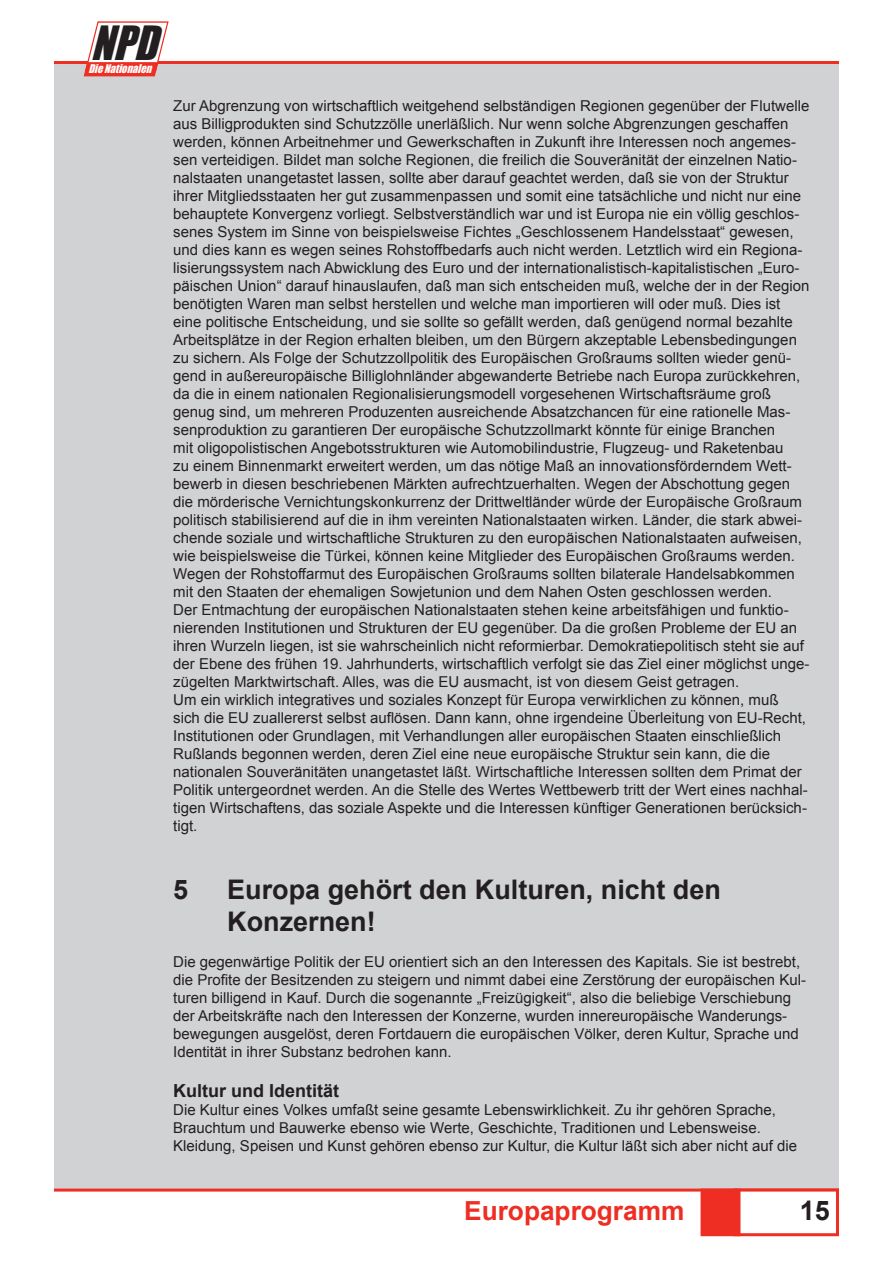
<style>
.page{position:relative;width:893px;height:1263px;background:#fff}
.page>*{position:absolute;margin:0;border:0;box-sizing:border-box;transform-origin:0 0}
.t1{font:italic 43.65px "Impact";color:#231f20;scale:.94 1}
.t2{font:700 27px/32.4px "Arial";color:#231f20}
.t3{font:700 26.25px "Arial";color:#ee2e22}
.t4{font:700 18px "Arial";color:#231f20}
.t5{font:15px/18px "Arial";color:#231f20}
.t6{font:italic 11.1px "Impact";color:#fff;scale:.94 1}
</style>
<div class="page">
<div style="left:54px;top:64px;width:785px;height:1127px;background:#d1d2d4"></div>
<hr style="left:54px;top:61px;width:785px;height:3px;background:#ee2e22">
<svg style="left:83px;top:21px;width:86px;height:56px"></svg>
<hr style="left:54px;top:1188px;width:785px;height:3px;background:#ee2e22">
<div style="left:733px;top:1188px;width:106px;height:48px;border:3px solid #ee2e22"></div>
<div style="left:702px;top:1190px;width:37px;height:45px;background:#ee2e22"></div>
<div style="left:701px;top:1188px;width:39px;height:48px;border:3px solid #ee2e22"></div>
<h1 class="t1" style="left:91px;top:9px;width:89px">NPD</h1>
<p class="t6" style="left:88px;top:60px;width:73px">DieNationalen</p>
<p class="t5" style="left:173px;top:96px;width:638px">Zur Abgrenzung von wirtschaftlich weitgehend selbständigen Regionen gegenüber der Flutwelle aus Billigprodukten sind Schutzzölle unerläßlich. Nur wenn solche Abgrenzungen geschaffen werden, können Arbeitnehmer und Gewerkschaften in Zukunft ihre Interessen noch angemes&shy;sen verteidigen. Bildet man solche Regionen, die freilich die Souveränität der einzelnen Natio&shy;nalstaaten unangetastet lassen, sollte aber darauf geachtet werden, daß sie von der Struktur ihrer Mitgliedsstaaten her gut zusammenpassen und somit eine tatsächliche und nicht nur eine behauptete Konvergenz vorliegt. Selbstverständlich war und ist Europa nie ein völlig geschlos&shy;senes System im Sinne von beispielsweise Fichtes „Geschlossenem Handelsstaat“ gewesen, und dies kann es wegen seines Rohstoffbedarfs auch nicht werden. Letztlich wird ein Regiona&shy;lisierungssystem nach Abwicklung des Euro und der internationalistisch-kapitalistischen „Euro&shy;päischen Union“ darauf hinauslaufen, daß man sich entscheiden muß, welche der in der Region benötigten Waren man selbst herstellen und welche man importieren will oder muß. Dies ist eine politische Entscheidung, und sie sollte so gefällt werden, daß genügend normal bezahlte Arbeitsplätze in der Region erhalten bleiben, um den Bürgern akzeptable Lebensbedingungen zu sichern. Als Folge der Schutzzollpolitik des Europäischen Großraums sollten wieder genü&shy;gend in außereuropäische Billiglohnländer abgewanderte Betriebe nach Europa zurückkehren, da die in einem nationalen Regionalisierungsmodell vorgesehenen Wirtschaftsräume groß genug sind, um mehreren Produzenten ausreichende Absatzchancen für eine rationelle Mas&shy;senproduktion zu garantieren Der europäische Schutzzollmarkt könnte für einige Branchen<br>mit oligopolistischen Angebotsstrukturen wie Automobilindustrie, Flugzeug- und Raketenbau<br>zu einem Binnenmarkt erweitert werden, um das nötige Maß an innovationsförderndem Wett&shy;bewerb in diesen beschriebenen Märkten aufrechtzuerhalten. Wegen der Abschottung gegen die mörderische Vernichtungskonkurrenz der Drittweltländer würde der Europäische Großraum politisch stabilisierend auf die in ihm vereinten Nationalstaaten wirken. Länder, die stark abwei&shy;chende soziale und wirtschaftliche Strukturen zu den europäischen Nationalstaaten aufweisen, wie beispielsweise die Türkei, können keine Mitglieder des Europäischen Großraums werden.<br>Wegen der Rohstoffarmut des Europäischen Großraums sollten bilaterale Handelsabkommen mit den Staaten der ehemaligen Sowjetunion und dem Nahen Osten geschlossen werden.<br>Der Entmachtung der europäischen Nationalstaaten stehen keine arbeitsfähigen und funktio&shy;nierenden Institutionen und Strukturen der EU gegenüber. Da die großen Probleme der EU an ihren Wurzeln liegen, ist sie wahrscheinlich nicht reformierbar. Demokratiepolitisch steht sie auf der Ebene des frühen 19. Jahrhunderts, wirtschaftlich verfolgt sie das Ziel einer möglichst unge&shy;zügelten Marktwirtschaft. Alles, was die EU ausmacht, ist von diesem Geist getragen.<br>Um ein wirklich integratives und soziales Konzept für Europa verwirklichen zu können, muß<br>sich die EU zuallererst selbst auflösen. Dann kann, ohne irgendeine Überleitung von EU-Recht, Institutionen oder Grundlagen, mit Verhandlungen aller europäischen Staaten einschließlich Rußlands begonnen werden, deren Ziel eine neue europäische Struktur sein kann, die die nationalen Souveränitäten unangetastet läßt. Wirtschaftliche Interessen sollten dem Primat der Politik untergeordnet werden. An die Stelle des Wertes Wettbewerb tritt der Wert eines nachhal&shy;tigen Wirtschaftens, das soziale Aspekte und die Interessen künftiger Generationen berücksich&shy;tigt.</p>
<h2 class="t2" style="left:173px;top:874px;width:17px">5</h2>
<h2 class="t2" style="left:227px;top:874px;width:495px">Europa gehört den Kulturen, nicht den<br>Konzernen!</h2>
<p class="t5" style="left:173px;top:953px;width:634px">Die gegenwärtige Politik der EU orientiert sich an den Interessen des Kapitals. Sie ist bestrebt, die Profite der Besitzenden zu steigern und nimmt dabei eine Zerstörung der europäischen Kul&shy;turen billigend in Kauf. Durch die sogenannte „Freizügigkeit“, also die beliebige Verschiebung der Arbeitskräfte nach den Interessen der Konzerne, wurden innereuropäische Wanderungs&shy;bewegungen ausgelöst, deren Fortdauern die europäischen Völker, deren Kultur, Sprache und Identität in ihrer Substanz bedrohen kann.</p>
<p class="t4" style="left:173px;top:1079px;width:167px">Kultur und Identität</p>
<p class="t5" style="left:173px;top:1101px;width:625px">Die Kultur eines Volkes umfaßt seine gesamte Lebenswirklichkeit. Zu ihr gehören Sprache,<br>Brauchtum und Bauwerke ebenso wie Werte, Geschichte, Traditionen und Lebensweise.<br>Kleidung, Speisen und Kunst gehören ebenso zur Kultur, die Kultur läßt sich aber nicht auf die</p>
<h3 class="t3" style="left:464px;top:1194px;width:222px">Europaprogramm</h3>
<h2 class="t2" style="left:800px;top:1195px;width:32px">15</h2>
</div>
